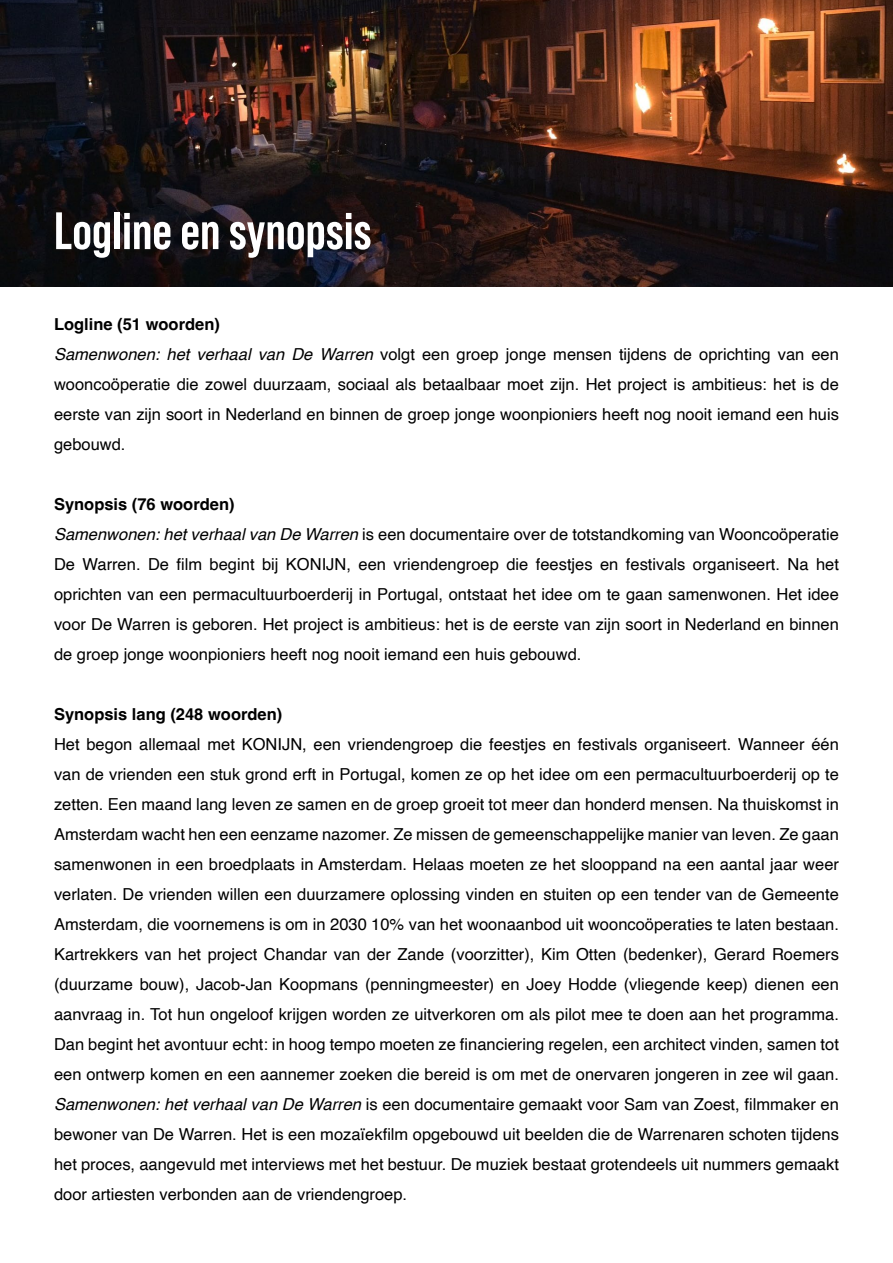
<style>
.page{position:relative;width:893px;height:1263px;background:#fff}
.page>*{position:absolute;margin:0;border:0;box-sizing:border-box;transform-origin:0 0}
.t1{font:700 52.5px "Bebas Neue Pro";color:#fff}
.t2{font:16.5px/30px "Helvetica";color:#000}
.t3{font:700 16.5px "Helvetica";color:#000}
.s1{font-weight:700}
.s2{font-style:italic}
</style>
<div class="page">
<img style="left:0;top:0;width:893px;height:287px">
<h1 class="t1" style="left:54px;top:201px;width:319px">Logline en synopsis</h1>
<p class="t2" style="left:54px;top:309px;width:786px"><span class="s1">Logline (51 woorden)<br></span><span class="s2">Samenwonen: het verhaal van De Warren</span> volgt een groep jonge mensen tijdens de oprichting van een wooncoöperatie die zowel duurzaam, sociaal als betaalbaar moet zijn. Het project is ambitieus: het is de eerste van zijn soort in Nederland en binnen de groep jonge woonpioniers heeft nog nooit iemand een huis gebouwd.</p>
<p class="t2" style="left:54px;top:489px;width:786px"><span class="s1">Synopsis (76 woorden)<br></span><span class="s2">Samenwonen: het verhaal van De Warren</span> is een documentaire over de totstandkoming van Wooncoöperatie De Warren. De film begint bij KONIJN, een vriendengroep die feestjes en festivals organiseert. Na het oprichten van een permacultuurboerderij in Portugal, ontstaat het idee om te gaan samenwonen. Het idee voor De Warren is geboren. Het project is ambitieus: het is de eerste van zijn soort in Nederland en binnen de groep jonge woonpioniers heeft nog nooit iemand een huis gebouwd.</p>
<p class="t3" style="left:54px;top:704px;width:230px">Synopsis lang (248 woorden)</p>
<p class="t2" style="left:54px;top:729px;width:786px;text-align:justify">Het begon allemaal met KONIJN, een vriendengroep die feestjes en festivals organiseert. Wanneer één van de vrienden een stuk grond erft in Portugal, komen ze op het idee om een permacultuurboerderij op te zetten. Een maand lang leven ze samen en de groep groeit tot meer dan honderd mensen. Na thuiskomst in Amsterdam wacht hen een eenzame nazomer. Ze missen de gemeenschappelijke manier van leven. Ze gaan samenwonen in een broedplaats in Amsterdam. Helaas moeten ze het slooppand na een aantal jaar weer verlaten. De vrienden willen een duurzamere oplossing vinden en stuiten op een tender van de Gemeente Amsterdam, die voornemens is om in 2030 10% van het woonaanbod uit wooncoöperaties te laten bestaan.<br>Kartrekkers van het project Chandar van der Zande (voorzitter), Kim Otten (bedenker), Gerard Roemers (duurzame bouw), Jacob-Jan Koopmans (penningmeester) en Joey Hodde (vliegende keep) dienen een aanvraag in. Tot hun ongeloof krijgen worden ze uitverkoren om als pilot mee te doen aan het programma.<br>Dan begint het avontuur echt: in hoog tempo moeten ze financiering regelen, een architect vinden, samen tot een ontwerp komen en een aannemer zoeken die bereid is om met de onervaren jongeren in zee wil gaan.<br><span class="s2">Samenwonen: het verhaal van De Warren</span> is een documentaire gemaakt voor Sam van Zoest, filmmaker en bewoner van De Warren. Het is een mozaïekfilm opgebouwd uit beelden die de Warrenaren schoten tijdens het proces, aangevuld met interviews met het bestuur. De muziek bestaat grotendeels uit nummers gemaakt door artiesten verbonden aan de vriendengroep.</p>
</div>
